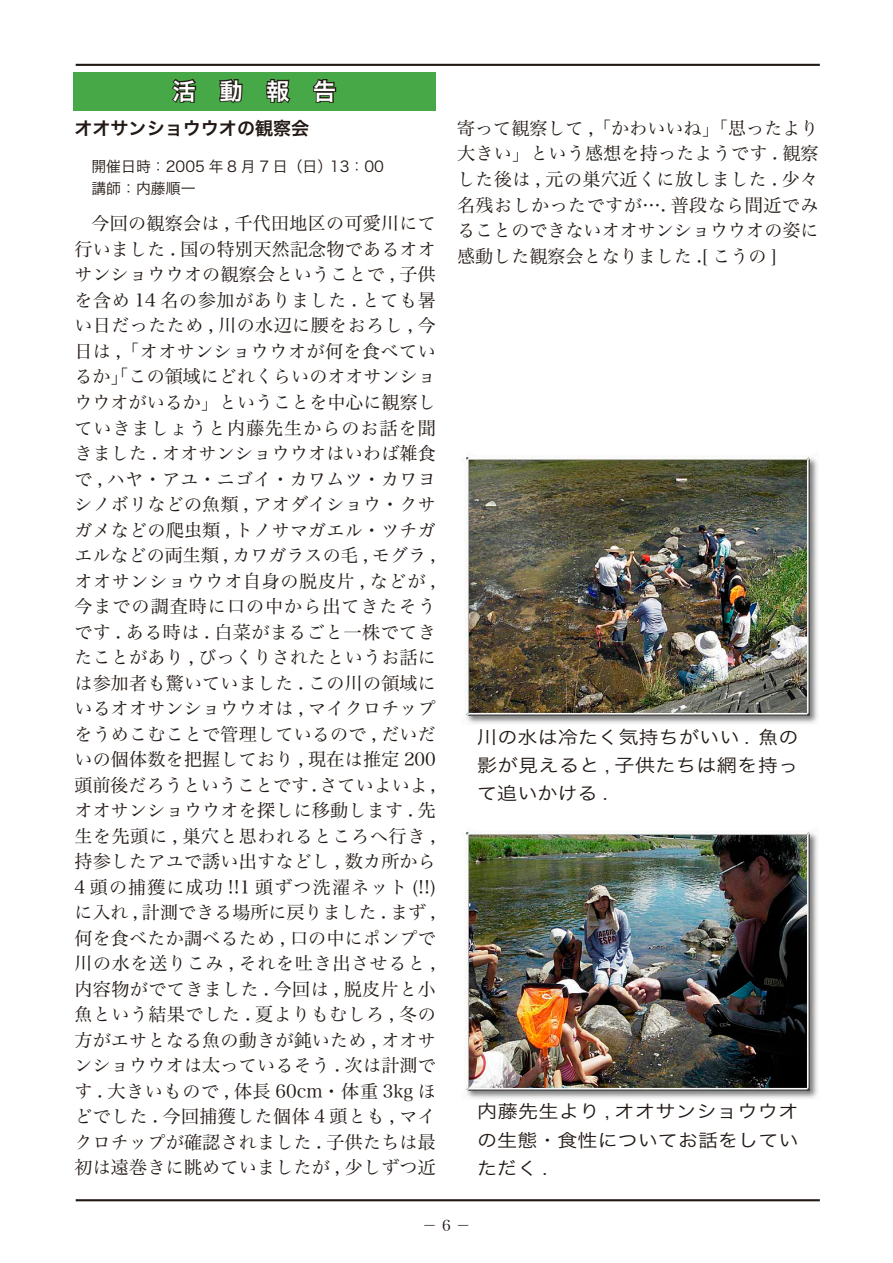
<style>
.page{position:relative;width:893px;height:1263px;background:#fff}
.page>*{position:absolute;margin:0;border:0;box-sizing:border-box;transform-origin:0 0}
.t1{font:23.4px "Hira Kaku Pro W6";color:#fff}
.活動報告__本文{font:18px/25.5px "Hira Min Pro W3";letter-spacing:.01em;color:#221914;text-align:justify}
.t2{font:18px/28.5px "Hira Kaku Pro W3";letter-spacing:.005em;color:#221914;text-align:justify;scale:1.11 1}
.活動報告_記事タイトル{font:18px "Hira Kaku Pro W6";color:#221914}
.活動報告__基本情報{font:14.85px "Hira Kaku Pro W3";color:#221914}
.t3{font:14.85px "Hira Min Pro W3";color:#221914}
</style>
<div class="page">
<div style="left:73px;top:72px;width:363px;height:39px;background:#46a846"></div>
<svg style="left:172px;top:78px;width:24px;height:25px"></svg>
<svg style="left:217px;top:63px;width:27px;height:41px"></svg>
<svg style="left:266px;top:79px;width:25px;height:24px"></svg>
<svg style="left:313px;top:79px;width:24px;height:24px"></svg>
<hr style="left:76px;top:64px;width:744px;height:2px;background:#221914">
<hr style="left:76px;top:1199px;width:744px;height:2px;background:#221914">
<img style="left:466px;top:457px;width:352px;height:267px">
<img style="left:466px;top:832px;width:352px;height:267px">
<p class="t1" style="left:173px;top:70px;width:165px">活　動　報　告</p>
<p class="活動報告_記事タイトル" style="left:74px;top:112px;width:236px">オオサンショウウオの観察会</p>
<p class="活動報告__基本情報" style="left:91px;top:153px;width:294px">開催日時：2005 年 8 月 7 日（日）13：00</p>
<p class="活動報告__基本情報" style="left:91px;top:175px;width:106px">講師：内藤順一</p>
<p class="活動報告__本文" style="left:74px;top:209px;width:363px;text-indent:17px">今回の観察会は , 千代田地区の可愛川にて行いました . 国の特別天然記念物であるオオサンショウウオの観察会ということで , 子供を含め 14 名の参加がありました . とても暑い日だったため , 川の水辺に腰をおろし , 今日は ,「オオサンショウウオが何を食べているか」「この領域にどれくらいのオオサンショウウオがいるか」ということを中心に観察していきましょうと内藤先生からのお話を聞きました . オオサンショウウオはいわば雑食で , ハヤ・アユ・ニゴイ・カワムツ・カワヨシノボリなどの魚類 , アオダイショウ・クサガメなどの爬虫類 , トノサマガエル・ツチガエルなどの両生類 , カワガラスの毛 , モグラ ,オオサンショウウオ自身の脱皮片 , などが ,今までの調査時に口の中から出てきたそうです . ある時は . 白菜がまるごと一株でてきたことがあり , びっくりされたというお話には参加者も驚いていました . この川の領域にいるオオサンショウウオは , マイクロチップをうめこむことで管理しているので , だいだいの個体数を把握しており , 現在は推定 200頭前後だろうということです.さていよいよ,オオサンショウウオを探しに移動します . 先生を先頭に , 巣穴と思われるところへ行き ,持参したアユで誘い出すなどし , 数カ所から4 頭の捕獲に成功 !!1 頭ずつ洗濯ネット (!!)に入れ , 計測できる場所に戻りました . まず ,何を食べたか調べるため , 口の中にポンプで川の水を送りこみ , それを吐き出させると ,内容物がでてきました . 今回は , 脱皮片と小魚という結果でした . 夏よりもむしろ , 冬の方がエサとなる魚の動きが鈍いため , オオサンショウウオは太っているそう . 次は計測です . 大きいもので , 体長 60cm・体重 3kg ほどでした . 今回捕獲した個体 4 頭とも , マイクロチップが確認されました . 子供たちは最初は遠巻きに眺めていましたが , 少しずつ近</p>
<p class="活動報告__本文" style="left:457px;top:114px;width:363px">寄って観察して ,「かわいいね」「思ったより大きい」という感想を持ったようです . 観察した後は , 元の巣穴近くに放しました . 少々名残おしかったですが…. 普段なら間近でみることのできないオオサンショウウオの姿に感動した観察会となりました .[ こうの ]</p>
<p class="t2" style="left:477px;top:721px;width:291px">川の水は冷たく気持ちがいい . 魚の影が見えると , 子供たちは網を持って追いかける .</p>
<p class="t2" style="left:477px;top:1096px;width:291px">内藤先生より , オオサンショウウオの生態・食性についてお話をしていただく .</p>
<p class="t3" style="left:422px;top:1213px;width:50px">－ 6 －</p>
</div>
